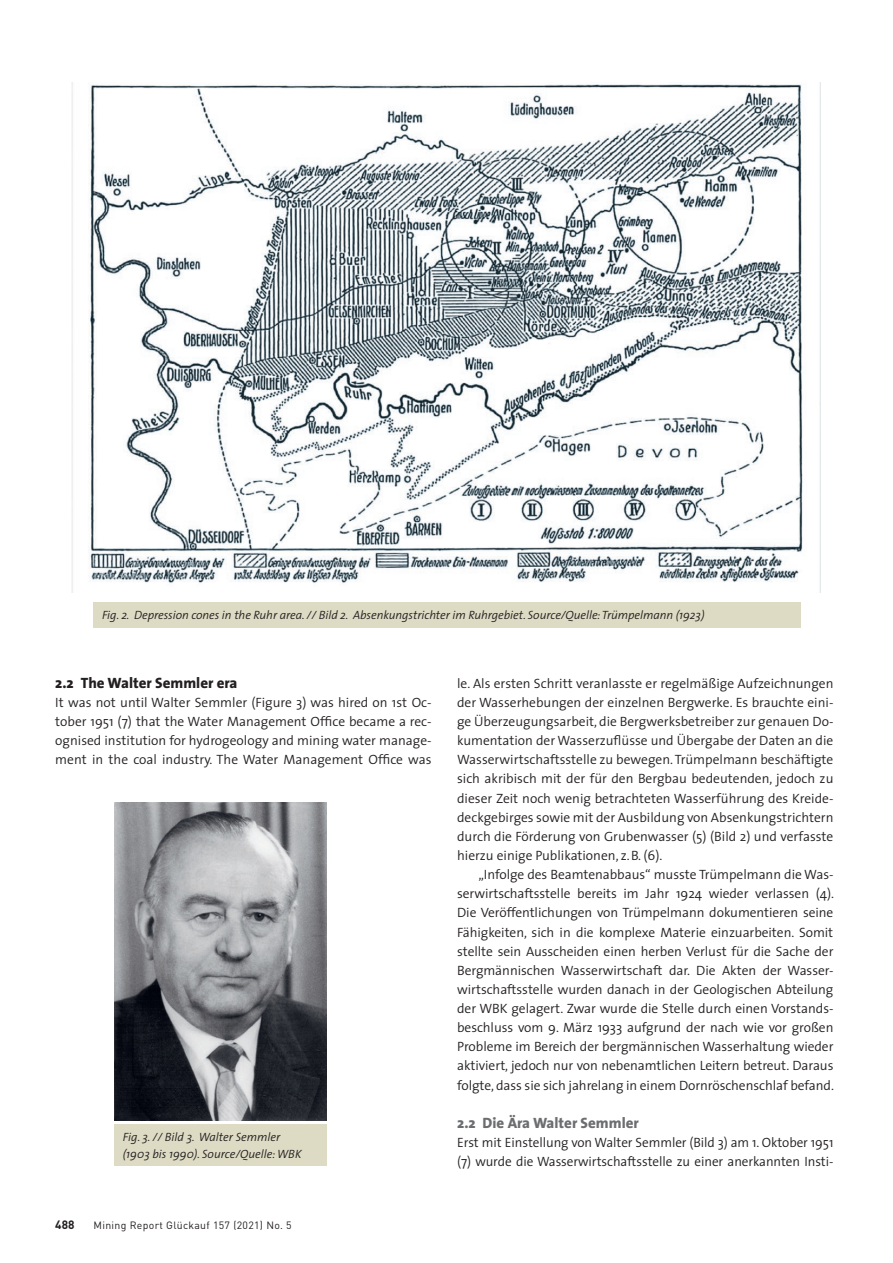
<style>
.page{position:relative;width:893px;height:1263px;background:#fff}
.page>*{position:absolute;margin:0;border:0;box-sizing:border-box;transform-origin:0 0}
.t1{font:800 15px "The Sans";color:#231f20}
.t2{font:800 15px "The Sans";color:#6c6d70}
.t3{font:300 13.5px/19.2px "The Sans";letter-spacing:-.005em;color:#231f20;text-align:justify}
.t4{font:italic 300 12px/16.5px "The Sans";letter-spacing:-.005em;color:#231f20}
.t5{font:700 12px "DIN";color:#231f20}
.t6{font:10.5px "DIN";letter-spacing:.03em;color:#231f20}
</style>
<div class="page">
<img style="left:72px;top:82px;width:749px;height:510px">
<div style="left:94px;top:602px;width:707px;height:26px;background:#dddbc3"></div>
<img style="left:114px;top:802px;width:212px;height:318px">
<div style="left:114px;top:1124px;width:212px;height:42px;background:#dddbc3"></div>
<p class="t4" style="left:102px;top:607px;width:604px">Fig. 2. Depression cones in the Ruhr area. // Bild 2. Absenkungstrichter im Ruhrgebiet. Source/Quelle: Trümpelmann (1923)</p>
<p class="t1" style="left:55px;top:670px;width:184px">2.2 The Walter Semmler era</p>
<p class="t3" style="left:55px;top:692px;width:378px">It was not until Walter Semmler (Figure 3) was hired on 1st Oc&shy;tober 1951 (7) that the Water Management Office became a rec&shy;ognised institution for hydrogeology and mining water manage&shy;ment in the coal industry. The Water Management Office was</p>
<p class="t4" style="left:123px;top:1129px;width:180px">Fig. 3. // Bild 3. Walter Semmler (1903 bis 1990). Source/Quelle: WBK</p>
<p class="t5" style="left:55px;top:1217px;width:21px">488</p>
<p class="t6" style="left:94px;top:1218px;width:200px">Mining Report Glückauf 157 (2021) No. 5</p>
<p class="t3" style="left:457px;top:673px;width:378px">le. Als ersten Schritt veranlasste er regelmäßige Aufzeichnungen der Wasserhebungen der einzelnen Bergwerke. Es brauchte eini&shy;ge Überzeugungsarbeit, die Bergwerksbetreiber zur genauen Do&shy;kumentation der Wasserzuflüsse und Übergabe der Daten an die Wasserwirtschaftsstelle zu bewegen. Trümpelmann beschäftigte sich akribisch mit der für den Bergbau bedeutenden, jedoch zu dieser Zeit noch wenig betrachteten Wasserführung des Kreide&shy;deckgebirges sowie mit der Ausbildung von Absenkungstrichtern durch die Förderung von Grubenwasser (5) (Bild 2) und verfasste hierzu einige Publikationen, z.B. (6).</p>
<p class="t3" style="left:457px;top:864px;width:378px;text-indent:21px">„Infolge des Beamtenabbaus“ musste Trümpelmann die Was&shy;serwirtschaftsstelle bereits im Jahr 1924 wieder verlassen (4).<br>Die Veröffentlichungen von Trümpelmann dokumentieren seine Fähigkeiten, sich in die komplexe Materie einzuarbeiten. Somit stellte sein Ausscheiden einen herben Verlust für die Sache der Bergmännischen Wasserwirtschaft dar. Die Akten der Wasser&shy;wirtschaftsstelle wurden danach in der Geologischen Abteilung der WBK gelagert. Zwar wurde die Stelle durch einen Vorstands&shy;beschluss vom 9. März 1933 aufgrund der nach wie vor großen Probleme im Bereich der bergmännischen Wasserhaltung wieder aktiviert, jedoch nur von nebenamtlichen Leitern betreut. Daraus folgte, dass sie sich jahrelang in einem Dornröschenschlaf befand.</p>
<p class="t2" style="left:457px;top:1110px;width:183px">2.2 Die Ära Walter Semmler</p>
<p class="t3" style="left:457px;top:1132px;width:378px">Erst mit Einstellung von Walter Semmler (Bild 3) am 1. Oktober 1951 (7) wurde die Wasserwirtschaftsstelle zu einer anerkannten Insti-</p>
</div>
